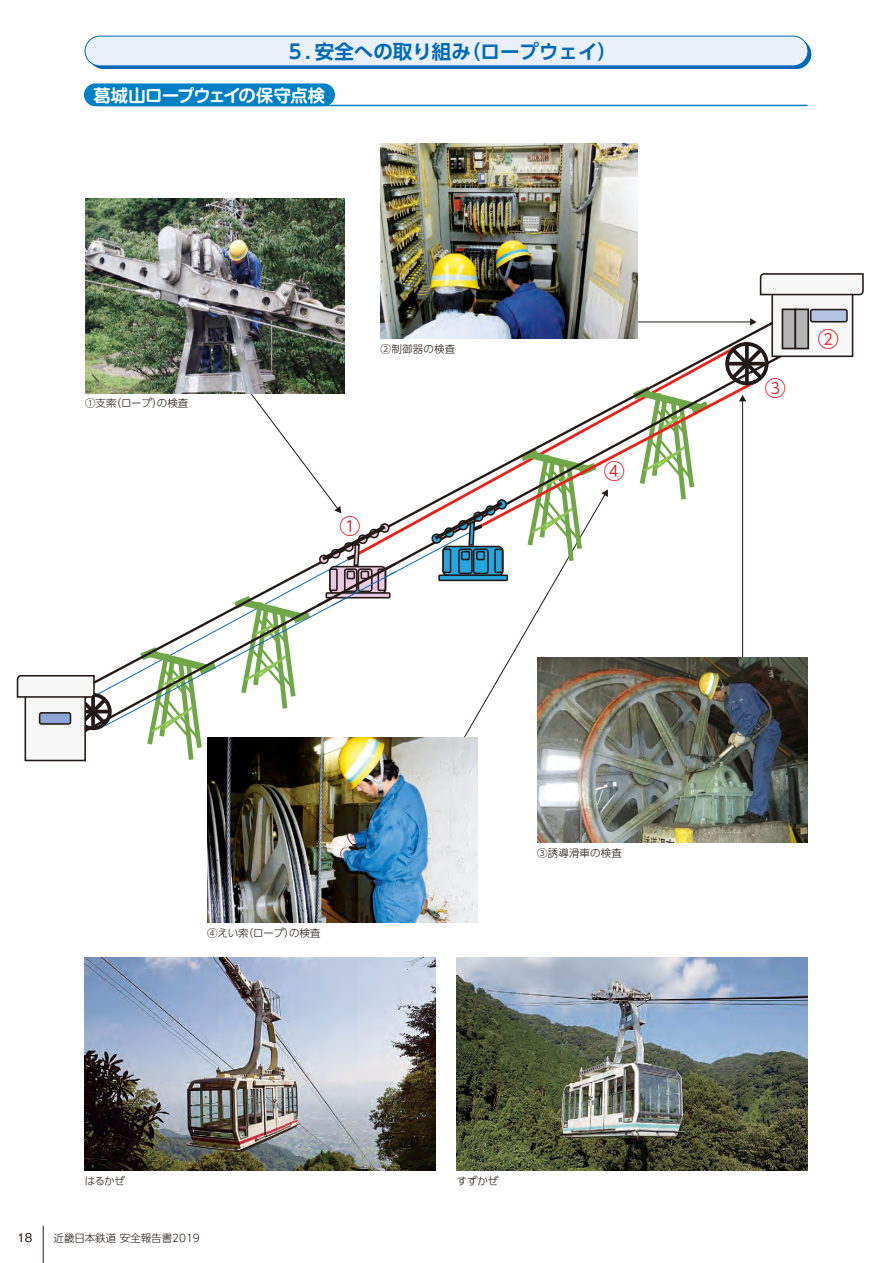
<style>
.page{position:relative;width:893px;height:1263px;background:#fff}
.page>*{position:absolute;margin:0;border:0;box-sizing:border-box;transform-origin:0 0}
.t1{font:300 21px "UD Shin Go Pro";color:#e60013}
.t2{font:700 19.5px "UD Shin Go Pro De";color:#0069b7}
.t3{font:700 17.25px "Shin M Go Pro De";letter-spacing:-.025em;color:#fff}
.t4{font:500 12px "Gothic BBB Pro";color:#231916}
.t5{font:300 10.5px "UD Shin Go Pro";color:#231916}
.t6{font:300 10.5px "UD Shin Go Pro";letter-spacing:.02em;color:#231916}
</style>
<div class="page">
<hr style="left:43px;top:1226px;width:1px;height:37px;background:#231916">
<div style="left:88px;top:39px;width:723px;height:30px;background:#0069b7;border-radius:15px"></div>
<div style="left:85px;top:36px;width:723px;height:30px;background:#eaf0f9;border-radius:15px"></div>
<div style="left:85px;top:36px;width:723px;height:30px;border:1px solid #0069b7;border-radius:15px"></div>
<img style="left:381px;top:144px;width:257px;height:153px">
<img style="left:537px;top:755px;width:271px;height:88px">
<img style="left:207px;top:755px;width:271px;height:168px">
<img style="left:85px;top:957px;width:351px;height:214px">
<img style="left:457px;top:957px;width:351px;height:214px">
<img style="left:85px;top:198px;width:259px;height:99px">
<svg style="left:399px;top:357px;width:435px;height:398px"></svg>
<img style="left:85px;top:297px;width:734px;height:414px">
<div style="left:772px;top:292px;width:81px;height:64px;background:#f7f7f8"></div>
<div style="left:771px;top:291px;width:82px;height:66px;border:2px solid #231916"></div>
<div style="left:811px;top:310px;width:36px;height:12px;background:#b3c4e3;border-radius:2px"></div>
<div style="left:810px;top:309px;width:38px;height:13px;border:2px solid #231916;border-radius:2px"></div>
<svg style="left:759px;top:273px;width:105px;height:23px"></svg>
<svg style="left:431px;top:344px;width:335px;height:404px"></svg>
<div style="left:725px;top:342px;width:43px;height:43px;border:4px solid #231916;border-radius:50%"></div>
<div style="left:782px;top:309px;width:13px;height:39px;background:#b5b5b6"></div>
<div style="left:782px;top:308px;width:14px;height:41px;border:2px solid #231916"></div>
<div style="left:795px;top:309px;width:13px;height:39px;background:#b5b5b6"></div>
<div style="left:794px;top:308px;width:15px;height:41px;border:2px solid #231916"></div>
<svg style="left:16px;top:522px;width:383px;height:243px"></svg>
<hr style="left:98px;top:105px;width:710px;height:1px;background:#0081c7">
<div style="left:85px;top:84px;width:249px;height:21px;background:#0081c7;border-radius:11px"></div>
<div style="left:84px;top:83px;width:251px;height:23px;border:2px solid #0081c7;border-radius:11px"></div>
<h2 class="t2" style="left:286px;top:36px;width:333px">５．安全への取り組み（ロープウェイ）</h2>
<h3 class="t3" style="left:93px;top:81px;width:233px">葛城山ロープウェイの保守点検</h3>
<p class="t5" style="left:85px;top:394px;width:105px">①支索（ロープ）の検査</p>
<p class="t6" style="left:381px;top:340px;width:76px">②制御器の検査</p>
<h1 class="t1" style="left:339px;top:509px;width:22px">①</h1>
<h1 class="t1" style="left:604px;top:454px;width:22px">④</h1>
<p class="t5" style="left:207px;top:924px;width:115px">④えい索（ロープ）の検査</p>
<p class="t5" style="left:537px;top:844px;width:86px">③誘導滑車の検査</p>
<p class="t5" style="left:85px;top:1173px;width:42px">はるかぜ</p>
<p class="t5" style="left:457px;top:1173px;width:43px">すずかぜ</p>
<p class="t4" style="left:17px;top:1227px;width:17px">18</p>
<p class="t5" style="left:54px;top:1229px;width:148px">近畿日本鉄道 安全報告書2019</p>
<h1 class="t1" style="left:765px;top:371px;width:22px">③</h1>
<h1 class="t1" style="left:818px;top:322px;width:22px">②</h1>
</div>
